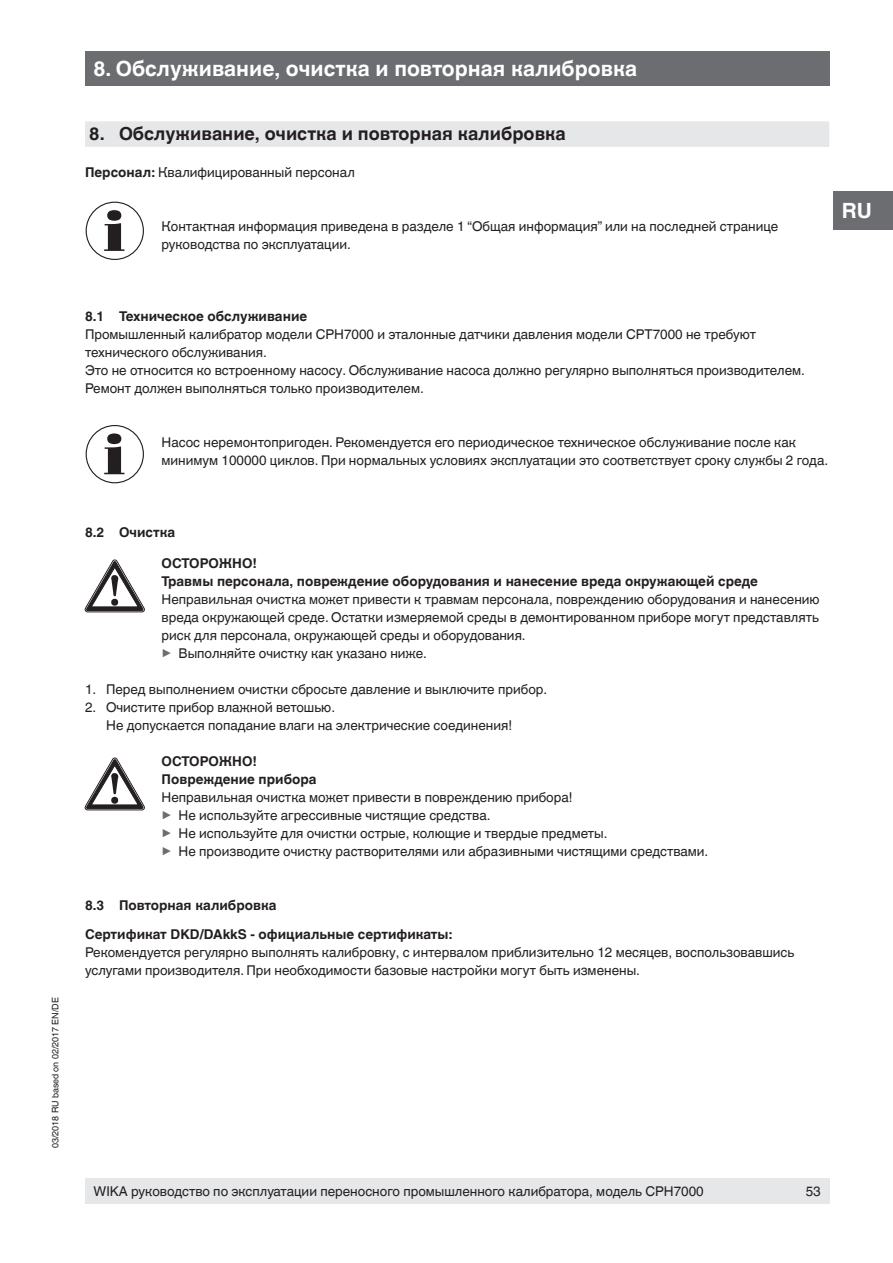
<style>
.page{position:relative;width:893px;height:1263px;background:#fff}
.page>*{position:absolute;margin:0;border:0;box-sizing:border-box;transform-origin:0 0}
.t1{font:700 21px "Helvetica World";color:#fff}
.t2{font:700 18px "Helvetica World";color:#231f20}
.t3{font:13.5px/18px "Helvetica World";color:#231f20}
.t4{font:700 13.5px/18px "Helvetica World";color:#231f20}
.t5{font:9px "Helvetica World";color:#231f20}
.s1{font-weight:700}
.s2{font-size:13.35px;color:#6c6d70}
</style>
<div class="page">
<div style="left:833px;top:191px;width:60px;height:39px;background:#6c6d70"></div>
<div style="left:85px;top:51px;width:744px;height:34px;background:#6c6d70"></div>
<div style="left:85px;top:1178px;width:744px;height:25px;background:#e6e7e9"></div>
<div style="left:85px;top:121px;width:744px;height:26px;background:#e6e7e9"></div>
<svg style="left:104px;top:210px;width:20px;height:41px"></svg>
<div style="left:86px;top:202px;width:58px;height:58px;border:1px solid #231f20;border-radius:50%"></div>
<svg style="left:104px;top:433px;width:20px;height:41px"></svg>
<div style="left:86px;top:425px;width:58px;height:58px;border:1px solid #231f20;border-radius:50%"></div>
<svg style="left:85px;top:560px;width:59px;height:52px"></svg>
<svg style="left:85px;top:758px;width:59px;height:52px"></svg>
<p class="t5" style="left:50px;top:1148px;width:152px;rotate:-90deg">03/2018 RU based on 02/2017 EN/DE</p>
<h1 class="t1" style="left:94px;top:56px;width:545px">8. Обслуживание, очистка и повторная калибровка</h1>
<h2 class="t2" style="left:89px;top:124px;width:478px">8. Обслуживание, очистка и повторная калибровка</h2>
<p class="t3" style="left:85px;top:163px;width:271px"><span class="s1">Персонал:</span> Квалифицированный персонал</p>
<p class="t3" style="left:162px;top:217px;width:618px">Контактная информация приведена в разделе 1 “Общая информация” или на последней странице руководства по эксплуатации.</p>
<h1 class="t1" style="left:842px;top:198px;width:31px">RU</h1>
<p class="t4" style="left:85px;top:307px;width:224px">8.1 Техническое обслуживание</p>
<p class="t3" style="left:85px;top:325px;width:721px">Промышленный калибратор модели CPH7000 и эталонные датчики давления модели CPT7000 не требуют технического обслуживания.<br>Это не относится ко встроенному насосу. Обслуживание насоса должно регулярно выполняться производителем.<br>Ремонт должен выполняться только производителем.</p>
<p class="t3" style="left:162px;top:433px;width:668px">Насос неремонтопригоден. Рекомендуется его периодическое техническое обслуживание после как минимум 100000 циклов. При нормальных условиях эксплуатации это соответствует сроку службы 2 года.</p>
<p class="t4" style="left:85px;top:523px;width:92px">8.2 Очистка</p>
<p class="t4" style="left:162px;top:554px;width:598px">ОСТОРОЖНО!<br>Травмы персонала, повреждение оборудования и нанесение вреда окружающей среде</p>
<p class="t3" style="left:162px;top:590px;width:660px">Неправильная очистка может привести к травмам персонала, повреждению оборудования и нанесению вреда окружающей среде. Остатки измеряемой среды в демонтированном приборе могут представлять риск для персонала, окружающей среды и оборудования.<br><span class="s2">▶</span> Выполняйте очистку как указано ниже.</p>
<p class="t3" style="left:85px;top:680px;width:464px">1. Перед выполнением очистки сбросьте давление и выключите прибор.</p>
<p class="t3" style="left:106px;top:698px;width:407px;text-indent:-21px">2. Очистите прибор влажной ветошью.<br>Не допускается попадание влаги на электрические соединения!</p>
<p class="t4" style="left:162px;top:752px;width:156px">ОСТОРОЖНО!<br>Повреждение прибора</p>
<p class="t3" style="left:162px;top:788px;width:548px">Неправильная очистка может привести в повреждению прибора!<br><span class="s2">▶</span> Не используйте агрессивные чистящие средства.<br><span class="s2">▶</span> Не используйте для очистки острые, колющие и твердые предметы.<br><span class="s2">▶</span> Не производите очистку растворителями или абразивными чистящими средствами.</p>
<p class="t4" style="left:85px;top:891px;width:369px;line-height:28.5px">8.3 Повторная калибровка<br>Сертификат DKD/DAkkS - официальные сертификаты:</p>
<p class="t3" style="left:85px;top:943px;width:711px">Рекомендуется регулярно выполнять калибровку, с интервалом приблизительно 12 месяцев, воспользовавшись услугами производителя. При необходимости базовые настройки могут быть изменены.</p>
<p class="t3" style="left:94px;top:1182px;width:612px">WIKA руководство по эксплуатации переносного промышленного калибратора, модель CPH7000</p>
<p class="t3" style="left:806px;top:1182px;width:17px">53</p>
</div>
